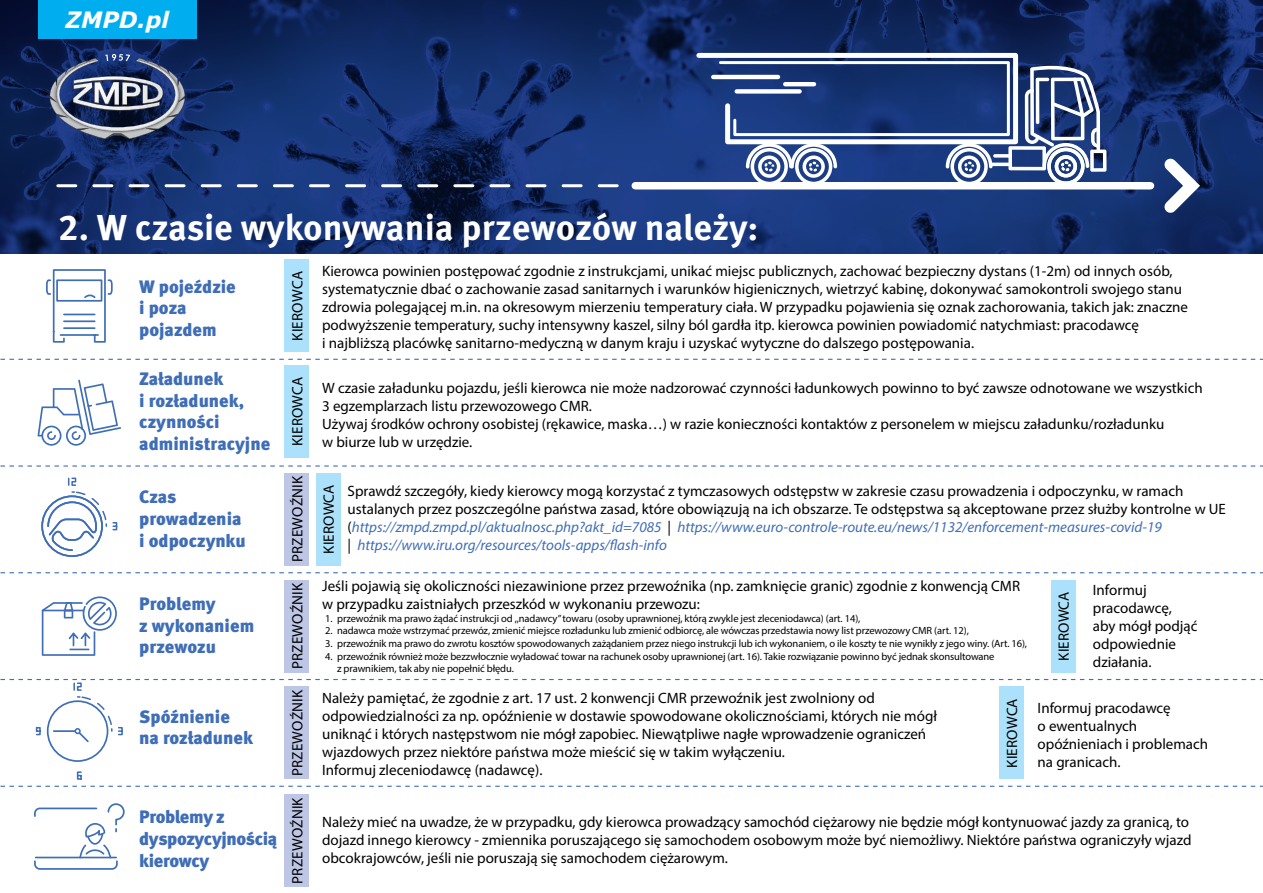
<style>
.page{position:relative;width:1263px;height:893px;background:#fff}
.page>*{position:absolute;margin:0;border:0;box-sizing:border-box;transform-origin:0 0}
.t1{font:700 36px "Meta Pro";letter-spacing:-.005em;color:#fff}
.t2{font:italic 700 22.5px "Verdana";color:#fff}
.t3{font:900 18px/21.6px "Meta Pro";letter-spacing:-.005em;color:#3f6eb6}
.t4{font:900 18px/21.6px "Meta Pro";letter-spacing:-.025em;color:#3f6eb6}
.basic{font:15px/18px "Myriad Pro";color:#000}
.t5{font:10.5px/12.6px "Myriad Pro";letter-spacing:-.01em;color:#000}
.s1{font-style:italic;color:#3f6eb6}
</style>
<div class="page">
<svg style="left:0;top:465px;width:1263px;height:2px"></svg>
<svg style="left:0;top:359px;width:1263px;height:1px"></svg>
<svg style="left:0;top:572px;width:1263px;height:1px"></svg>
<svg style="left:0;top:786px;width:1263px;height:1px"></svg>
<div style="left:285px;top:473px;width:24px;height:92px;background:#bdc6e5"></div>
<div style="left:285px;top:580px;width:24px;height:92px;background:#bdc6e5"></div>
<div style="left:1051px;top:580px;width:24px;height:92px;background:#abe1fa"></div>
<div style="left:285px;top:687px;width:24px;height:92px;background:#bdc6e5"></div>
<div style="left:999px;top:687px;width:24px;height:92px;background:#abe1fa"></div>
<div style="left:285px;top:794px;width:24px;height:93px;background:#bdc6e5"></div>
<div style="left:285px;top:260px;width:24px;height:92px;background:#abe1fa"></div>
<div style="left:285px;top:365px;width:24px;height:92px;background:#abe1fa"></div>
<div style="left:316px;top:473px;width:24px;height:92px;background:#abe1fa"></div>
<img style="left:0;top:0;width:1263px;height:253px">
<div style="left:635px;top:182px;width:515px;height:7px;background:#fff"></div>
<svg style="left:1153px;top:148px;width:55px;height:76px"></svg>
<svg style="left:694px;top:50px;width:412px;height:132px"></svg>
<hr style="left:713px;top:75px;width:65px;height:4px;background:#fff">
<hr style="left:785px;top:82px;width:29px;height:4px;background:#fff">
<div style="left:737px;top:89px;width:63px;height:5px;background:#fff"></div>
<svg style="left:46px;top:269px;width:67px;height:74px"></svg>
<svg style="left:38px;top:380px;width:83px;height:66px"></svg>
<svg style="left:41px;top:477px;width:76px;height:80px"></svg>
<svg style="left:42px;top:596px;width:75px;height:60px"></svg>
<svg style="left:0;top:679px;width:1263px;height:83px"></svg>
<div style="left:77px;top:771px;width:5px;height:9px;border:2px solid #3f6eb6"></div>
<svg style="left:78px;top:775px;width:4px;height:4px"></svg>
<svg style="left:34px;top:803px;width:91px;height:67px"></svg>
<svg style="left:50px;top:54px;width:135px;height:85px;background:#4d5b7e"></svg>
<svg style="left:58px;top:184px;width:559px;height:3px"></svg>
<div style="left:38px;top:0;width:158px;height:38px;background:#00aeef"></div>
<p class="t2" style="left:66px;top:4px;width:105px">ZMPD.pl</p>
<p class="t1" style="left:58px;top:199px;width:702px">2. W czasie wykonywania przewozów należy:</p>
<p class="t3" style="left:139px;top:275px;width:98px">W pojeździe i poza pojazdem</p>
<p class="t3" style="left:139px;top:367px;width:133px">Załadunek<br>i rozładunek, czynności administracyjne</p>
<p class="t3" style="left:139px;top:485px;width:108px">Czas prowadzenia i odpoczynku</p>
<p class="t3" style="left:139px;top:592px;width:117px">Problemy<br>z wykonaniem przewozu</p>
<p class="t3" style="left:139px;top:705px;width:115px">Spóźnienie na rozładunek</p>
<p class="t4" style="left:139px;top:805px;width:139px">Problemy z dyspozycyjnością kierowcy</p>
<p class="basic" style="left:288px;top:341px;width:71px;rotate:-90deg">KIEROWCA</p>
<p class="basic" style="left:288px;top:446px;width:71px;rotate:-90deg">KIEROWCA</p>
<p class="basic" style="left:322px;top:261px;width:867px">Kierowca powinien postępować zgodnie z instrukcjami, unikać miejsc publicznych, zachować bezpieczny dystans (1-2m) od innych osób, systematycznie dbać o zachowanie zasad sanitarnych i warunków higienicznych, wietrzyć kabinę, dokonywać samokontroli swojego stanu zdrowia polegającej m.in. na okresowym mierzeniu temperatury ciała. W przypadku pojawienia się oznak zachorowania, takich jak: znaczne podwyższenie temperatury, suchy intensywny kaszel, silny ból gardła itp. kierowca powinien powiadomić natychmiast: pracodawcę<br>i najbliższą placówkę sanitarno-medyczną w danym kraju i uzyskać wytyczne do dalszego postępowania.</p>
<p class="basic" style="left:322px;top:379px;width:882px">W czasie załadunku pojazdu, jeśli kierowca nie może nadzorować czynności ładunkowych powinno to być zawsze odnotowane we wszystkich<br>3 egzemplarzach listu przewozowego CMR.</p>
<p class="basic" style="left:322px;top:415px;width:844px">Używaj środków ochrony osobistej (rękawice, maska…) w razie konieczności kontaktów z personelem w miejscu załadunku/rozładunku w biurze lub w urzędzie.</p>
<p class="basic" style="left:288px;top:562px;width:88px;rotate:-90deg">PRZEWOŹNIK</p>
<p class="basic" style="left:288px;top:669px;width:88px;rotate:-90deg">PRZEWOŹNIK</p>
<p class="basic" style="left:1054px;top:661px;width:71px;rotate:-90deg">KIEROWCA</p>
<p class="basic" style="left:288px;top:776px;width:88px;rotate:-90deg">PRZEWOŹNIK</p>
<p class="basic" style="left:1003px;top:767px;width:71px;rotate:-90deg">KIEROWCA</p>
<p class="basic" style="left:288px;top:884px;width:88px;rotate:-90deg">PRZEWOŹNIK</p>
<p class="basic" style="left:320px;top:554px;width:71px;rotate:-90deg">KIEROWCA</p>
<p class="basic" style="left:348px;top:482px;width:880px">Sprawdź szczegóły, kiedy kierowcy mogą korzystać z tymczasowych odstępstw w zakresie czasu prowadzenia i odpoczynku, w ramach ustalanych przez poszczególne państwa zasad, które obowiązują na ich obszarze. Te odstępstwa są akceptowane przez służby kontrolne w UE (<span class="s1">https://zmpd.zmpd.pl/aktualnosc.php?akt_id=7085</span> | <span class="s1">https://www.euro-controle-route.eu/news/1132/enforcement-measures-covid-19<br></span>| <span class="s1">https://www.iru.org/resources/tools-apps/flash-info</span></p>
<p class="basic" style="left:322px;top:577px;width:699px">Jeśli pojawią się okoliczności niezawinione przez przewoźnika (np. zamknięcie granic) zgodnie z konwencją CMR w przypadku zaistniałych przeszkód w wykonaniu przewozu:</p>
<p class="t5" style="left:325px;top:612px;width:537px">1. przewoźnik ma prawo żądać instrukcji od ,,nadawcy” towaru (osoby uprawnionej, którą zwykle jest zleceniodawca) (art. 14),</p>
<p class="t5" style="left:325px;top:624px;width:645px">2. nadawca może wstrzymać przewóz, zmienić miejsce rozładunku lub zmienić odbiorcę, ale wówczas przedstawia nowy list przewozowy CMR (art. 12),</p>
<p class="t5" style="left:325px;top:637px;width:703px">3. przewoźnik ma prawo do zwrotu kosztów spowodowanych zażądaniem przez niego instrukcji lub ich wykonaniem, o ile koszty te nie wynikły z jego winy. (Art. 16),</p>
<p class="t5" style="left:337px;top:650px;width:659px;text-indent:-12px">4. przewoźnik również może bezzwłocznie wyładować towar na rachunek osoby uprawnionej (art. 16). Takie rozwiązanie powinno być jednak skonsultowane z prawnikiem, tak aby nie popełnić błędu.</p>
<p class="basic" style="left:1093px;top:581px;width:106px">Informuj pracodawcę, aby mógł podjąć odpowiednie działania.</p>
<p class="basic" style="left:322px;top:688px;width:616px">Należy pamiętać, że zgodnie z art. 17 ust. 2 konwencji CMR przewoźnik jest zwolniony od odpowiedzialności za np. opóźnienie w dostawie spowodowane okolicznościami, których nie mógł uniknąć i których następstwom nie mógł zapobiec. Niewątpliwe nagłe wprowadzenie ograniczeń wjazdowych przez niektóre państwa może mieścić się w takim wyłączeniu.</p>
<p class="basic" style="left:322px;top:760px;width:222px">Informuj zleceniodawcę (nadawcę).</p>
<p class="basic" style="left:1037px;top:699px;width:172px">Informuj pracodawcę<br>o ewentualnych opóźnieniach i problemach na granicach.</p>
<p class="basic" style="left:322px;top:813px;width:871px">Należy mieć na uwadze, że w przypadku, gdy kierowca prowadzący samochód ciężarowy nie będzie mógł kontynuować jazdy za granicą, to dojazd innego kierowcy - zmiennika poruszającego się samochodem osobowym może być niemożliwy. Niektóre państwa ograniczyły wjazd obcokrajowców, jeśli nie poruszają się samochodem ciężarowym.</p>
</div>
